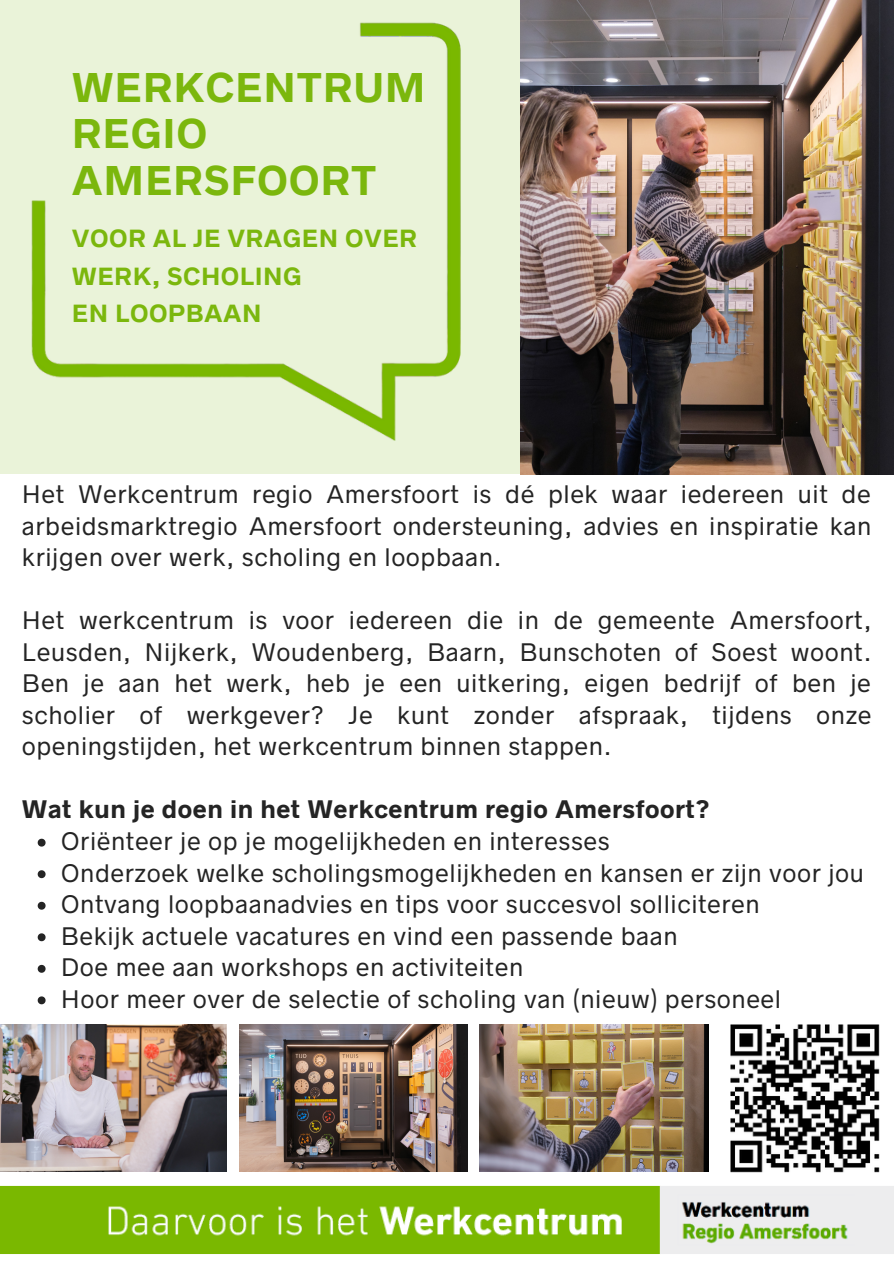
<style>
.page{position:relative;width:894px;height:1264px;background:#fff}
.page>*{position:absolute;margin:0;border:0;box-sizing:border-box;transform-origin:0 0}
.t1{font:700 37.35px "Radnika Next";letter-spacing:.02em;color:#7bb70d}
.t2{font:22.8px/31.5px "Radnika Next";letter-spacing:.025em;color:#242424;text-align:justify}
.t3{font:700 22.8px "Radnika Next";letter-spacing:.025em;color:#242424}
.t4{font:700 22.35px "Radnika Next";letter-spacing:.02em;color:#7bb70d}
</style>
<div class="page">
<img style="left:533px;top:0;width:360px;height:474px">
<img style="left:0;top:0;width:533px;height:475px">
<img style="left:0;top:1139px;width:893px;height:115px">
<svg style="left:38px;top:838px;width:8px;height:8px"></svg>
<svg style="left:38px;top:870px;width:8px;height:8px"></svg>
<svg style="left:38px;top:901px;width:8px;height:8px"></svg>
<svg style="left:38px;top:933px;width:8px;height:8px"></svg>
<svg style="left:38px;top:964px;width:8px;height:8px"></svg>
<svg style="left:38px;top:996px;width:8px;height:8px"></svg>
<img style="left:730px;top:1024px;width:149px;height:148px">
<img style="left:0;top:1024px;width:227px;height:147px">
<img style="left:239px;top:1024px;width:228px;height:147px">
<img style="left:479px;top:1024px;width:229px;height:147px">
<p class="t1" style="left:72px;top:65px;width:355px">WERKCENTRUM</p>
<p class="t1" style="left:72px;top:112px;width:137px">REGIO</p>
<p class="t1" style="left:72px;top:158px;width:306px">AMERSFOORT</p>
<p class="t4" style="left:72px;top:225px;width:346px">VOOR AL JE VRAGEN OVER</p>
<p class="t4" style="left:72px;top:263px;width:231px">WERK, SCHOLING</p>
<p class="t4" style="left:72px;top:300px;width:191px">EN LOOPBAAN</p>
<p class="t2" style="left:22px;top:478px;width:850px">Het Werkcentrum regio Amersfoort is dé plek waar iedereen uit de arbeidsmarktregio Amersfoort ondersteuning, advies en inspiratie kan krijgen over werk, scholing en loopbaan.</p>
<p class="t2" style="left:22px;top:605px;width:851px">Het werkcentrum is voor iedereen die in de gemeente Amersfoort, Leusden, Nijkerk, Woudenberg, Baarn, Bunschoten of Soest woont.<br>Ben je aan het werk, heb je een uitkering, eigen bedrijf of ben je scholier of werkgever? Je kunt zonder afspraak, tijdens onze openingstijden, het werkcentrum binnen stappen.</p>
<p class="t3" style="left:22px;top:796px;width:688px">Wat kun je doen in het Werkcentrum regio Amersfoort?</p>
<p class="t2" style="left:61px;top:825px;width:550px">Oriënteer je op je mogelijkheden en interesses</p>
<p class="t2" style="left:61px;top:857px;width:804px">Onderzoek welke scholingsmogelijkheden en kansen er zijn voor jou</p>
<p class="t2" style="left:61px;top:888px;width:700px">Ontvang loopbaanadvies en tips voor succesvol solliciteren</p>
<p class="t2" style="left:61px;top:920px;width:618px">Bekijk actuele vacatures en vind een passende baan</p>
<p class="t2" style="left:61px;top:951px;width:464px">Doe mee aan workshops en activiteiten</p>
<p class="t2" style="left:61px;top:983px;width:721px">Hoor meer over de selectie of scholing van (nieuw) personeel</p>
</div>
